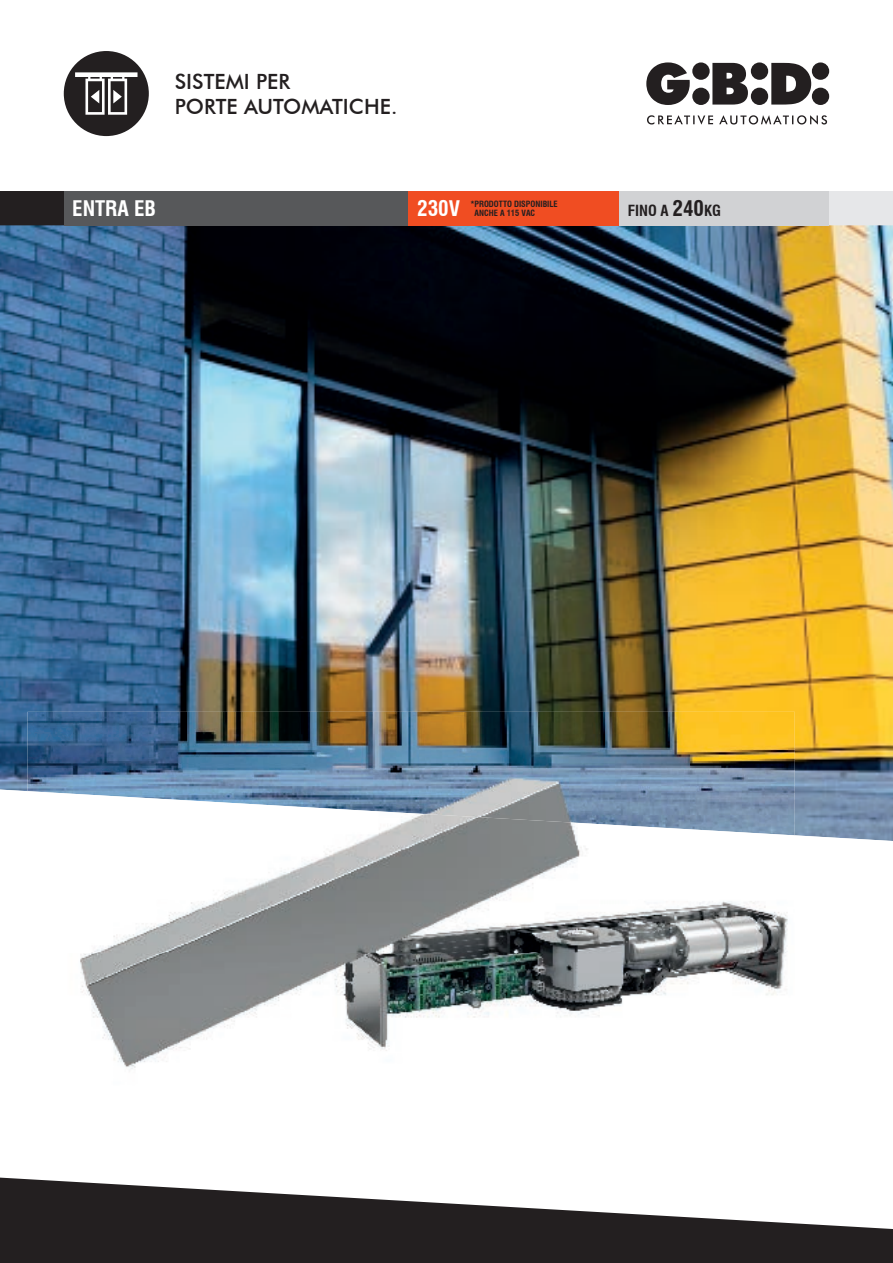
<style>
.page{position:relative;width:893px;height:1263px;background:#fff}
.page>*{position:absolute;margin:0;border:0;box-sizing:border-box;transform-origin:0 0}
.t1{font:500 21px/25.2px "Futura BT";color:#231f20}
.t2{font:700 condensed 21px "Swiss 721 BT";color:#fff}
.t3{font:700 condensed 15px "Swiss 721 BT";color:#231f20}
.t4{font:700 condensed 8.4px/9px "Swiss 721 BT";color:#231f20}
.s1{font-size:21px}
</style>
<div class="page">
<div style="left:64px;top:191px;width:829px;height:34px;background:#e6e7e9"></div>
<div style="left:0;top:191px;width:64px;height:34px;background:#231f20"></div>
<svg style="left:646px;top:62px;width:183px;height:63px"></svg>
<svg style="left:0;top:1177px;width:893px;height:86px;fill:#231f20"></svg>
<img style="left:0;top:225px;width:893px;height:564px">
<svg style="left:0;top:789px;width:893px;height:52px"></svg>
<div style="left:64px;top:51px;width:85px;height:85px;background:#231f20;border-radius:50%"></div>
<svg style="left:75px;top:72px;width:63px;height:43px"></svg>
<div style="left:64px;top:191px;width:344px;height:34px;background:#57585a"></div>
<div style="left:619px;top:191px;width:210px;height:34px;background:#d1d2d4"></div>
<div style="left:408px;top:191px;width:211px;height:34px;background:#f04d22"></div>
<img style="left:27px;top:712px;width:768px;height:79px">
<img style="left:27px;top:791px;width:768px;height:278px">
<h1 class="t1" style="left:175px;top:69px;width:224px">SISTEMI PER<br>PORTE AUTOMATICHE.</h1>
<h1 class="t2" style="left:72px;top:196px;width:85px">ENTRA EB</h1>
<h1 class="t2" style="left:417px;top:196px;width:44px">230V</h1>
<h2 class="t3" style="left:628px;top:202px;width:95px">FINO A <span class="s1">240</span>KG</h2>
<p class="t4" style="left:475px;top:199px;width:85px;text-indent:-4px">* PRODOTTO DISPONIBILE<br>ANCHE A 115 VAC</p>
</div>
